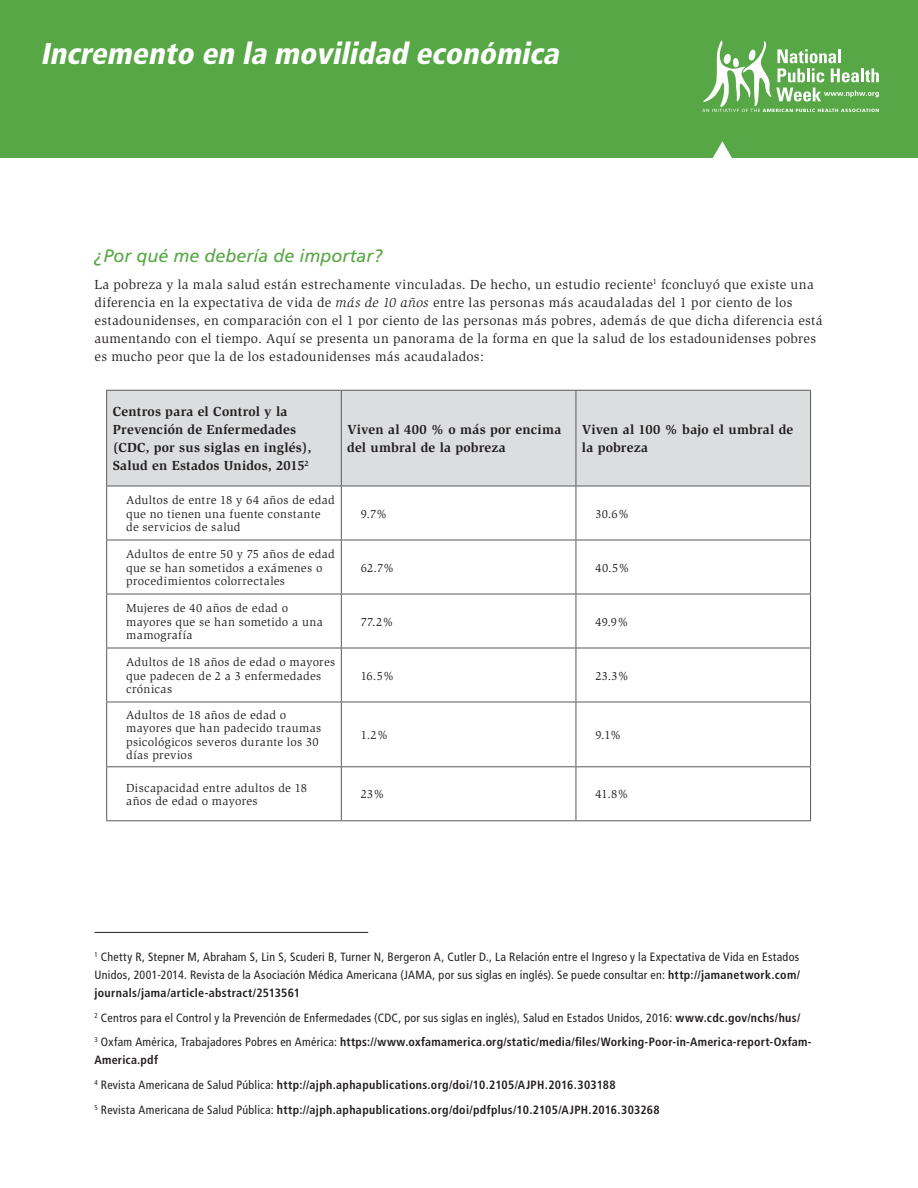
<style>
.page{position:relative;width:918px;height:1188px;background:#fff}
.page>*{position:absolute;margin:0;border:0;box-sizing:border-box;transform-origin:0 0}
.t1{font:italic 900 condensed 30px "Frutiger LT Std";color:#fff}
.t2{font:italic 18px "Frutiger LT Std";color:#58a746}
.t3{font:13.5px/18px "Slimbach";letter-spacing:.02em;color:#231f20}
.t4{font:700 13.5px/18px "Slimbach";letter-spacing:.01em;color:#231f20}
.t5{font:condensed 12px/18px "Frutiger LT Std";letter-spacing:.02em;color:#231f20;text-align:justify}
.t6{font:12px/13.5px "Slimbach";letter-spacing:.02em;color:#231f20}
.t7{font:700 condensed 12px/24.8px "Frutiger LT Std";letter-spacing:.025em;color:#231f20}
.s1{font-style:italic}
.s2{font-weight:700}
.s3{font-weight:400}
</style>
<div class="page">
<div style="left:0;top:0;width:918px;height:158px;background:#58a746"></div>
<svg style="left:713px;top:141px;width:19px;height:17px"></svg>
<svg style="left:702px;top:41px;width:177px;height:71px"></svg>
<div style="left:107px;top:391px;width:703px;height:95px;background:#dcddde"></div>
<hr style="left:106px;top:390px;width:235px;height:1px;background:#58595b">
<hr style="left:106px;top:391px;width:1px;height:95px;background:#58595b">
<hr style="left:341px;top:390px;width:235px;height:1px;background:#58595b">
<hr style="left:341px;top:391px;width:1px;height:95px;background:#58595b">
<hr style="left:576px;top:390px;width:235px;height:1px;background:#58595b">
<hr style="left:576px;top:391px;width:1px;height:95px;background:#58595b">
<hr style="left:810px;top:391px;width:1px;height:95px;background:#58595b">
<hr style="left:106px;top:486px;width:235px;height:1px;background:#58595b">
<hr style="left:106px;top:486px;width:1px;height:54px;background:#58595b">
<hr style="left:341px;top:486px;width:235px;height:1px;background:#58595b">
<hr style="left:341px;top:486px;width:1px;height:54px;background:#58595b">
<hr style="left:576px;top:486px;width:235px;height:1px;background:#58595b">
<hr style="left:576px;top:486px;width:1px;height:54px;background:#58595b">
<hr style="left:810px;top:486px;width:1px;height:54px;background:#58595b">
<hr style="left:106px;top:540px;width:235px;height:1px;background:#58595b">
<hr style="left:106px;top:540px;width:1px;height:54px;background:#58595b">
<hr style="left:341px;top:540px;width:235px;height:1px;background:#58595b">
<hr style="left:341px;top:540px;width:1px;height:54px;background:#58595b">
<hr style="left:576px;top:540px;width:235px;height:1px;background:#58595b">
<hr style="left:576px;top:540px;width:1px;height:54px;background:#58595b">
<hr style="left:810px;top:540px;width:1px;height:54px;background:#58595b">
<hr style="left:106px;top:594px;width:235px;height:1px;background:#58595b">
<hr style="left:106px;top:594px;width:1px;height:54px;background:#58595b">
<hr style="left:341px;top:594px;width:235px;height:1px;background:#58595b">
<hr style="left:341px;top:594px;width:1px;height:54px;background:#58595b">
<hr style="left:576px;top:594px;width:235px;height:1px;background:#58595b">
<hr style="left:576px;top:594px;width:1px;height:54px;background:#58595b">
<hr style="left:810px;top:594px;width:1px;height:54px;background:#58595b">
<hr style="left:106px;top:648px;width:235px;height:1px;background:#58595b">
<hr style="left:106px;top:648px;width:1px;height:54px;background:#58595b">
<hr style="left:341px;top:648px;width:235px;height:1px;background:#58595b">
<hr style="left:341px;top:648px;width:1px;height:54px;background:#58595b">
<hr style="left:576px;top:648px;width:235px;height:1px;background:#58595b">
<hr style="left:576px;top:648px;width:1px;height:54px;background:#58595b">
<hr style="left:810px;top:648px;width:1px;height:54px;background:#58595b">
<hr style="left:106px;top:702px;width:235px;height:1px;background:#58595b">
<hr style="left:106px;top:702px;width:1px;height:64px;background:#58595b">
<hr style="left:341px;top:702px;width:235px;height:1px;background:#58595b">
<hr style="left:341px;top:702px;width:1px;height:64px;background:#58595b">
<hr style="left:576px;top:702px;width:235px;height:1px;background:#58595b">
<hr style="left:576px;top:702px;width:1px;height:64px;background:#58595b">
<hr style="left:810px;top:702px;width:1px;height:64px;background:#58595b">
<hr style="left:106px;top:766px;width:235px;height:1px;background:#58595b">
<hr style="left:106px;top:767px;width:1px;height:53px;background:#58595b">
<hr style="left:341px;top:766px;width:235px;height:1px;background:#58595b">
<hr style="left:341px;top:767px;width:1px;height:53px;background:#58595b">
<hr style="left:576px;top:766px;width:235px;height:1px;background:#58595b">
<hr style="left:576px;top:767px;width:1px;height:53px;background:#58595b">
<hr style="left:810px;top:767px;width:1px;height:53px;background:#58595b">
<hr style="left:106px;top:820px;width:235px;height:1px;background:#58595b">
<hr style="left:341px;top:820px;width:235px;height:1px;background:#58595b">
<hr style="left:576px;top:820px;width:235px;height:1px;background:#58595b">
<hr style="left:94px;top:932px;width:274px;height:1px;background:#231f20">
<h1 class="t1" style="left:40px;top:35px;width:526px">Incremento en la movilidad económica</h1>
<h2 class="t2" style="left:94px;top:245px;width:290px">¿Por qué me debería de importar?</h2>
<p class="t3" style="left:94px;top:275px;width:730px">La pobreza y la mala salud están estrechamente vinculadas. De hecho, un estudio reciente<sup>1</sup> fconcluyó que existe una diferencia en la expectativa de vida de <span class="s1">más de 10 años</span> entre las personas más acaudaladas del 1 por ciento de los estadounidenses, en comparación con el 1 por ciento de las personas más pobres, además de que dicha diferencia está aumentando con el tiempo. Aquí se presenta un panorama de la forma en que la salud de los estadounidenses pobres es mucho peor que la de los estadounidenses más acaudalados:</p>
<p class="t4" style="left:113px;top:403px;width:200px">Centros para el Control y la<br>Prevención de Enfermedades (CDC, por sus siglas en inglés),<br>Salud en Estados Unidos, 2015<sup>2</sup></p>
<p class="t6" style="left:126px;top:493px;width:210px">Adultos de entre 18 y 64 años de edad que no tienen una fuente constante de servicios de salud</p>
<p class="t6" style="left:126px;top:547px;width:210px">Adultos de entre 50 y 75 años de edad que se han sometidos a exámenes o procedimientos colorrectales</p>
<p class="t6" style="left:126px;top:601px;width:198px">Mujeres de 40 años de edad o mayores que se han sometido a una mamografía</p>
<p class="t6" style="left:126px;top:655px;width:211px">Adultos de 18 años de edad o mayores que padecen de 2 a 3 enfermedades crónicas</p>
<p class="t6" style="left:126px;top:708px;width:197px">Adultos de 18 años de edad o mayores que han padecido traumas psicológicos severos durante los 30 días previos</p>
<p class="t4" style="left:347px;top:421px;width:216px">Viven al 400 % o más por encima del umbral de la pobreza</p>
<p class="t4" style="left:582px;top:421px;width:213px">Viven al 100 % bajo el umbral de la pobreza</p>
<p class="t6" style="left:361px;top:507px;width:28px">9.7%</p>
<p class="t6" style="left:595px;top:507px;width:36px">30.6%</p>
<p class="t6" style="left:361px;top:561px;width:35px">62.7%</p>
<p class="t6" style="left:595px;top:561px;width:36px">40.5%</p>
<p class="t6" style="left:361px;top:615px;width:35px">77.2%</p>
<p class="t6" style="left:595px;top:615px;width:35px">49.9%</p>
<p class="t6" style="left:361px;top:669px;width:35px">16.5%</p>
<p class="t6" style="left:595px;top:669px;width:36px">23.3%</p>
<p class="t6" style="left:361px;top:728px;width:29px">1.2%</p>
<p class="t6" style="left:595px;top:728px;width:28px">9.1%</p>
<p class="t6" style="left:126px;top:781px;width:182px">Discapacidad entre adultos de 18 años de edad o mayores</p>
<p class="t6" style="left:361px;top:788px;width:26px">23%</p>
<p class="t6" style="left:595px;top:788px;width:35px">41.8%</p>
<p class="t5" style="left:94px;top:948px;width:707px"><sup>1</sup> Chetty R, Stepner M, Abraham S, Lin S, Scuderi B, Turner N, Bergeron A, Cutler D., La Relación entre el Ingreso y la Expectativa de Vida en Estados Unidos, 2001-2014. Revista de la Asociación Médica Americana (JAMA, por sus siglas en inglés). Se puede consultar en: <span class="s2">http://jamanetwork.com/ journals/jama/article-abstract/2513561</span></p>
<p class="t5" style="left:94px;top:1005px;width:719px;line-height:24.8px"><sup>2</sup> Centros para el Control y la Prevención de Enfermedades (CDC, por sus siglas en inglés), Salud en Estados Unidos, 2016: <span class="s2">www.cdc.gov/nchs/hus/<br></span><sup>3</sup> Oxfam América, Trabajadores Pobres en América: <span class="s2">https://www.oxfamamerica.org/static/media/files/Working-Poor-in-America-report-Oxfam-</span></p>
<p class="t7" style="left:94px;top:1048px;width:567px">America.pdf<br><sup>4</sup> <span class="s3">Revista Americana de Salud Pública:</span> http://ajph.aphapublications.org/doi/10.2105/AJPH.2016.303188<br><sup>5</sup> <span class="s3">Revista Americana de Salud Pública:</span> http://ajph.aphapublications.org/doi/pdfplus/10.2105/AJPH.2016.303268</p>
</div>
